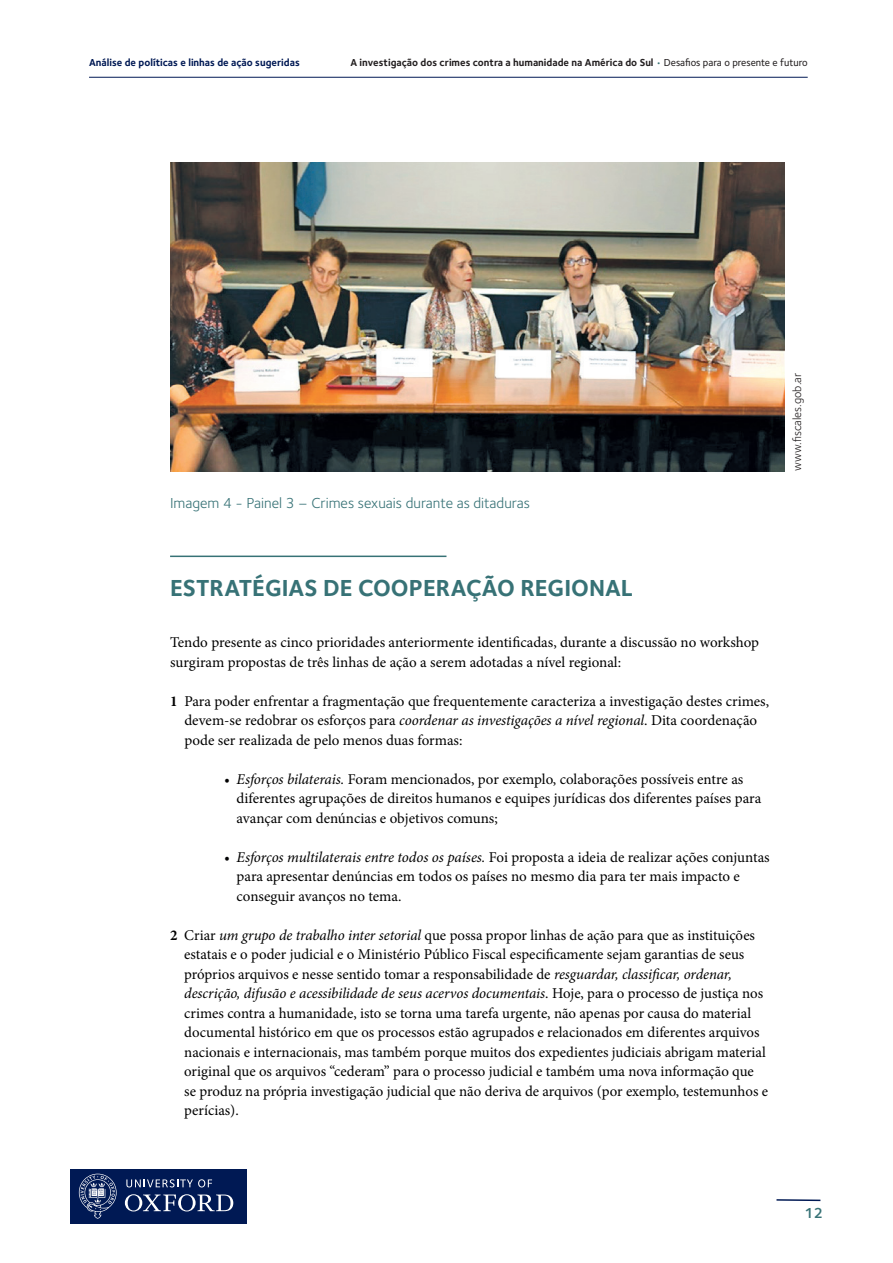
<style>
.page{position:relative;width:893px;height:1263px;background:#fff}
.page>*{position:absolute;margin:0;border:0;box-sizing:border-box;transform-origin:0 0}
.t1{font:700 24px "Foundry Sterling";color:#377276}
.t2{font:15px/19.5px "Minion Pro";color:#000001}
.t3{font:15px "Foundry Sterling";color:#377276}
.t4{font:600 15px "Foundry Sterling";color:#377276}
.t5{font:12px "Foundry Sterling";color:#231f20}
.t6{font:700 10.5px "Foundry Sterling";color:#231f20}
.t7{font:700 10.5px "Foundry Sterling";color:#001954}
.s1{font-weight:500;color:#377276}
.s2{font-weight:500}
.s3{font-weight:700}
.s4{font-style:italic}
</style>
<div class="page">
<hr style="left:89px;top:77px;width:719px;height:1px;background:#001954">
<svg style="left:776px;top:1199px;width:45px;height:3px"></svg>
<svg style="left:70px;top:1169px;width:177px;height:55px"></svg>
<div style="left:71px;top:1169px;width:176px;height:54px;background:#001954"></div>
<svg style="left:126px;top:1179px;width:86px;height:8px"></svg>
<svg style="left:125px;top:1194px;width:108px;height:17px"></svg>
<svg style="left:79px;top:1173px;width:38px;height:46px"></svg>
<hr style="left:170px;top:556px;width:276px;height:1px;background:#377276">
<img style="left:170px;top:162px;width:614px;height:309px">
<p class="t7" style="left:89px;top:55px;width:212px">Análise de políticas e linhas de ação sugeridas</p>
<p class="t6" style="left:350px;top:55px;width:459px">A investigação dos crimes contra a humanidade na América do Sul <span class="s1">•</span> <span class="s2">Desafios para o presente e futuro</span></p>
<p class="t3" style="left:170px;top:492px;width:361px">Imagem 4 - Painel 3 – Crimes sexuais durante as ditaduras</p>
<p class="t5" style="left:789px;top:471px;width:99px;rotate:-90deg">www.fiscales.gob.ar</p>
<h1 class="t1" style="left:170px;top:571px;width:465px">ESTRATÉGIAS DE COOPERAÇÃO REGIONAL</h1>
<p class="t2" style="left:170px;top:632px;width:591px">Tendo presente as cinco prioridades anteriormente identificadas, durante a discussão no workshop surgiram propostas de três linhas de ação a serem adotadas a nível regional:</p>
<p class="t2" style="left:184px;top:691px;width:586px;text-indent:-14px"><span class="s3">1</span> Para poder enfrentar a fragmentação que frequentemente caracteriza a investigação destes crimes, devem-se redobrar os esforços para <span class="s4">coordenar as investigações a nível regional</span>. Dita coordenação pode ser realizada de pelo menos duas formas:</p>
<p class="t2" style="left:237px;top:769px;width:526px;text-indent:-13px"><span class="s4">• Esforços bilaterais.</span> Foram mencionados, por exemplo, colaborações possíveis entre as diferentes agrupações de direitos humanos e equipes jurídicas dos diferentes países para avançar com denúncias e objetivos comuns;</p>
<p class="t2" style="left:237px;top:847px;width:535px;text-indent:-13px"><span class="s4">• Esforços multilaterais entre todos os países.</span> Foi proposta a ideia de realizar ações conjuntas para apresentar denúncias em todos os países no mesmo dia para ter mais impacto e conseguir avanços no tema.</p>
<p class="t2" style="left:184px;top:925px;width:585px;text-indent:-14px"><span class="s3">2</span> Criar <span class="s4">um grupo de trabalho inter setorial</span> que possa propor linhas de ação para que as instituições estatais e o poder judicial e o Ministério Público Fiscal especificamente sejam garantias de seus próprios arquivos e nesse sentido tomar a responsabilidade de <span class="s4">resguardar, classificar, ordenar, descrição, difusão e acessibilidade de seus acervos documentais</span>. Hoje, para o processo de justiça nos crimes contra a humanidade, isto se torna uma tarefa urgente, não apenas por causa do material documental histórico em que os processos estão agrupados e relacionados em diferentes arquivos nacionais e internacionais, mas também porque muitos dos expedientes judiciais abrigam material original que os arquivos “cederam” para o processo judicial e também uma nova informação que se produz na própria investigação judicial que não deriva de arquivos (por exemplo, testemunhos e perícias).</p>
<p class="t4" style="left:804px;top:1202px;width:20px">12</p>
</div>
